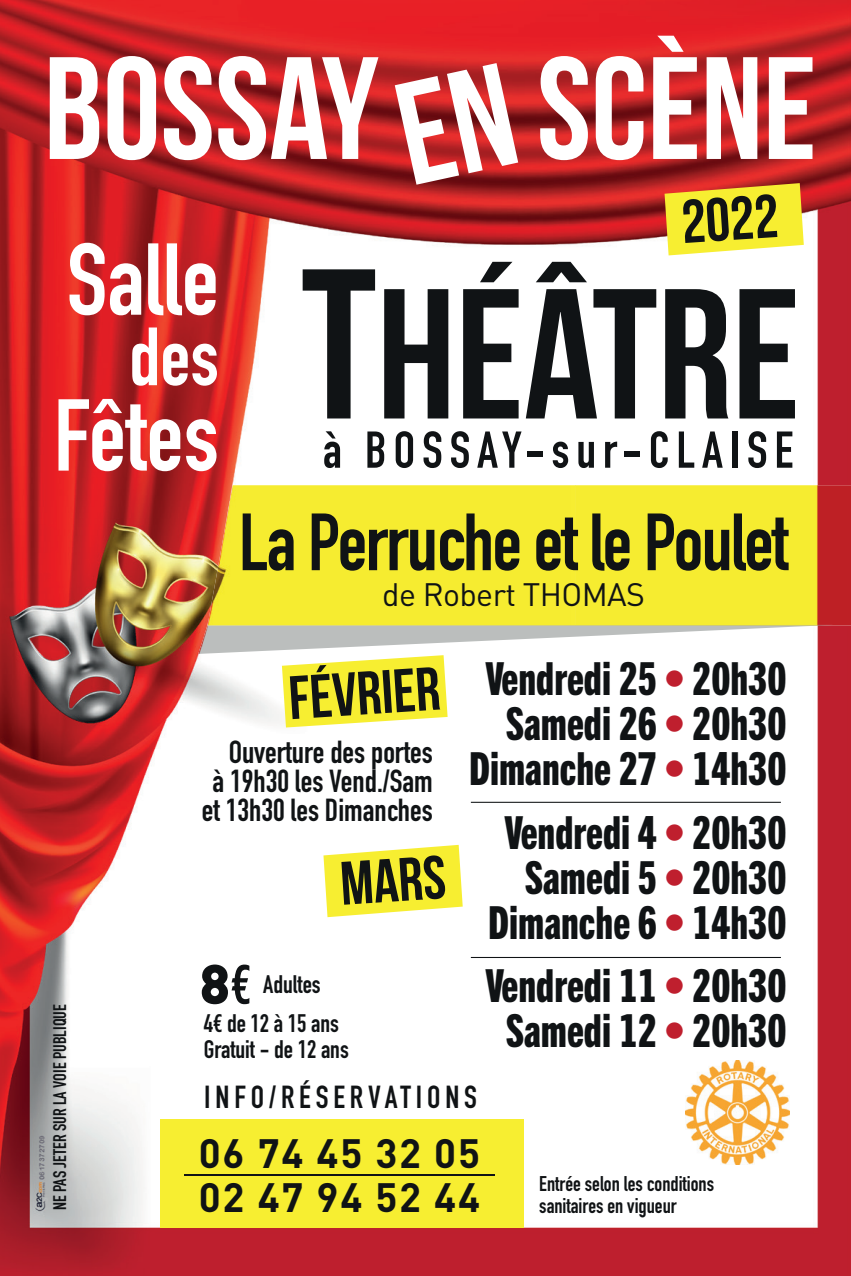
<style>
.page{position:relative;width:851px;height:1276px;background:#fff}
.page>*{position:absolute;margin:0;border:0;box-sizing:border-box;transform-origin:0 0}
.t1{font:184.8px "Bebas Neue";color:#101315}
.t2{font:145.2px "Bebas Neue";color:#fff}
.t3{font:700 100.2px "DIN Condensed";color:#fff}
.t4{font:700 81px "DIN Condensed";color:#fff}
.t5{font:700 79.5px "DIN Condensed";letter-spacing:-.02em;color:#101315}
.t6{font:61.2px "Bebas Neue";color:#101315}
.t7{font:700 51px "DIN Condensed";letter-spacing:.135em;color:#101315}
.t8{font:45.6px/45px "Trade Gothic Next LT Pro Hv Cm";color:#101315;text-align:right}
.t9{font:700 40.5px/43.8px "DIN";letter-spacing:.045em;color:#101315}
.t10{font:32.1px "DIN Regular Alternate";letter-spacing:-.02em;color:#101315}
.t11{font:700 31.5px/29.1px "DIN Condensed";color:#101315;text-align:right}
.t12{font:700 31.5px "DIN Condensed";letter-spacing:.155em;color:#101315}
.t13{font:700 24.9px/39px "DIN Condensed";color:#101315}
.t14{font:700 21px/21.6px "DIN Condensed";color:#101315}
.t15{font:700 18px "DIN Condensed";color:#101315}
.s1{font-size:213px}
.s2{font-family:"DIN Black Alternate";font-weight:400;font-size:54.9px}
.s3{font-size:54.9px}
.s4{color:#bf1f2e}
</style>
<div class="page">
<img style="left:0;top:0;width:850px;height:1276px">
<svg style="left:664px;top:183px;width:139px;height:72px"></svg>
<img style="left:198px;top:625px;width:620px;height:29px">
<img style="left:207px;top:485px;width:643px;height:140px">
<img style="left:207px;top:625px;width:625px;height:1px">
<svg style="left:282px;top:655px;width:165px;height:72px"></svg>
<div style="left:160px;top:1119px;width:363px;height:108px;background:#f7ee31"></div>
<hr style="left:184px;top:1174px;width:310px;height:1px;background:#101315">
<svg style="left:323px;top:845px;width:139px;height:72px"></svg>
<hr style="left:471px;top:802px;width:309px;height:1px;background:#101315">
<hr style="left:471px;top:957px;width:309px;height:1px;background:#101315">
<img style="left:685px;top:1060px;width:104px;height:104px">
<svg style="left:394px;top:63px;width:124px;height:122px"></svg>
<h2 class="t2" style="left:44px;top:29px;width:774px">BOSSAY SCÈNE</h2>
<h3 class="t3" style="left:67px;top:212px;width:154px">Salle</h3>
<h3 class="t4" style="left:129px;top:302px;width:92px">des</h3>
<h3 class="t3" style="left:54px;top:368px;width:167px">Fêtes</h3>
<h3 class="t6" style="left:679px;top:189px;width:98px;rotate:-4deg">2022</h3>
<h1 class="t1" style="left:301px;top:253px;width:500px"><span class="s1">t</span>HÉÂTRE</h1>
<p class="t7" style="left:323px;top:415px;width:472px">à BOSSAY-sur-CLAISE</p>
<h3 class="t5" style="left:239px;top:489px;width:551px">La Perruche et le Poulet</h3>
<p class="t10" style="left:382px;top:575px;width:264px">de Robert THOMAS</p>
<p class="t15" style="left:48px;top:1210px;width:207px;rotate:-90deg">NE PAS JETER SUR LA VOIE PUBLIQUE</p>
<h3 class="t6" style="left:286px;top:665px;width:153px;rotate:-4deg">FÉVRIER</h3>
<p class="t11" style="left:202px;top:737px;width:232px">Ouverture des portes<br>à 19h30 les Vend./Sam et 13h30 les Dimanches</p>
<h3 class="t6" style="left:338px;top:850px;width:107px;rotate:-4deg">MARS</h3>
<p class="t13" style="left:199px;top:965px;width:141px"><span class="s2">8</span><span class="s3">€</span> Adultes<br>4€ de 12 à 15 ans</p>
<p class="t13" style="left:204px;top:1029px;width:147px">Gratuit - de 12 ans</p>
<p class="t8" style="left:469px;top:653px;width:319px">Vendredi 25 <span class="s4">•</span> 20h30<br>Samedi 26 <span class="s4">•</span> 20h30<br>Dimanche 27 <span class="s4">•</span> 14h30</p>
<p class="t8" style="left:488px;top:807px;width:300px">Vendredi 4 <span class="s4">•</span> 20h30<br>Samedi 5 <span class="s4">•</span> 20h30<br>Dimanche 6 <span class="s4">•</span> 14h30</p>
<p class="t8" style="left:485px;top:960px;width:302px;text-align:center">Vendredi 11 <span class="s4">•</span> 20h30<br>Samedi 12 <span class="s4">•</span> 20h30</p>
<p class="t12" style="left:204px;top:1076px;width:274px">INFO/RÉSERVATIONS</p>
<p class="t9" style="left:199px;top:1129px;width:283px">06 74 45 32 05<br>02 47 94 52 44</p>
<p class="t14" style="left:539px;top:1172px;width:176px">Entrée selon les conditions sanitaires en vigueur</p>
</div>
